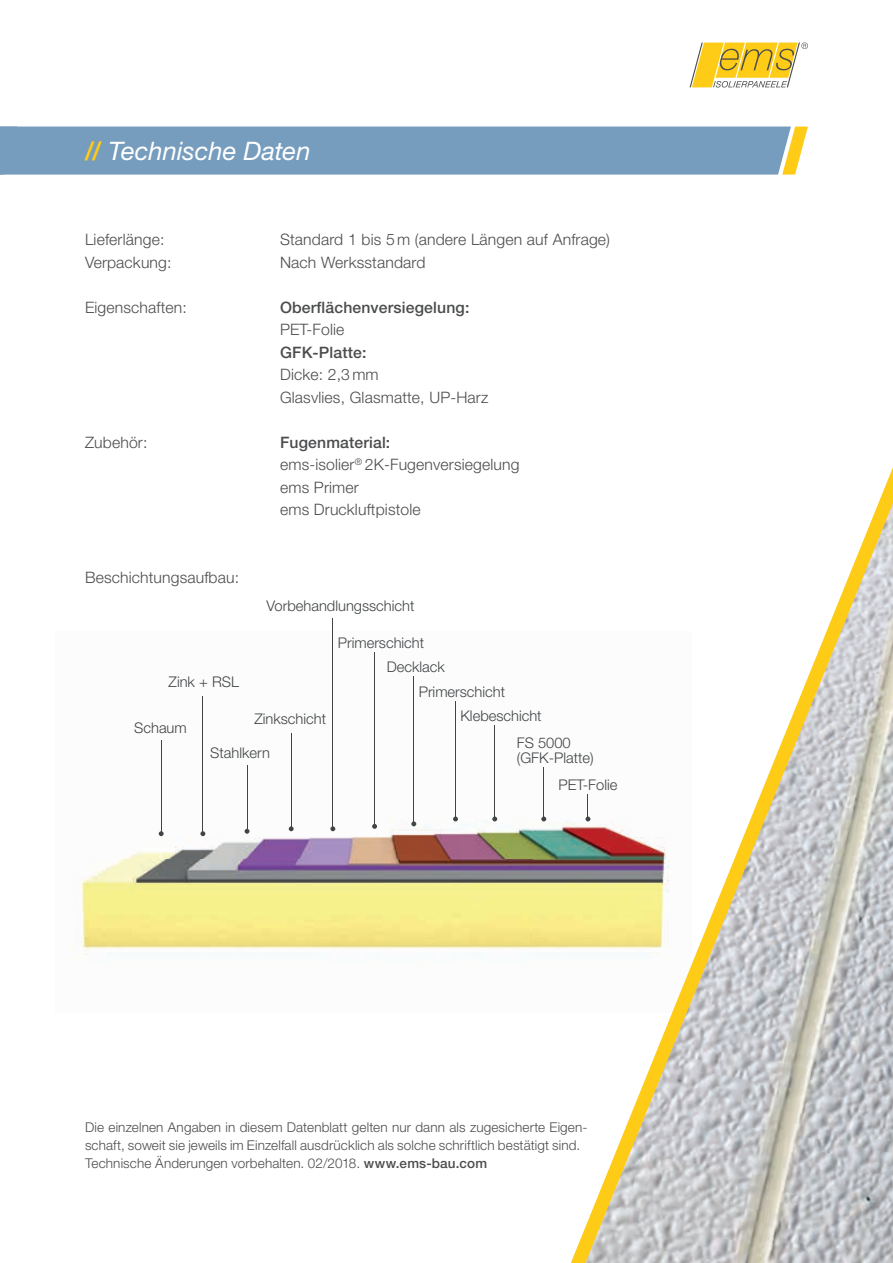
<style>
.page{position:relative;width:893px;height:1263px;background:#fff}
.page>*{position:absolute;margin:0;border:0;box-sizing:border-box;transform-origin:0 0}
.t1{font:italic 25.5px "Helvetica Neue LT Pro";color:#fff}
.t2{font:300 15.75px/22.5px "Helvetica Neue LT Pro";letter-spacing:.01em;color:#4b4c4d}
.t3{font:500 15.75px "Helvetica Neue LT Pro";letter-spacing:.01em;color:#4b4c4d}
.t4{font:300 14.7px/24.6px "Helvetica Neue LT Pro";color:#414446}
.t5{font:300 13.5px/18px "Helvetica Neue LT Pro";letter-spacing:.01em;color:#4b4c4d}
.s1{font-weight:500;font-style:normal;color:#fecb17}
.s2{font-weight:500}
</style>
<div class="page">
<img style="left:71px;top:632px;width:482px;height:319px">
<svg style="left:159px;top:831px;width:5px;height:5px"></svg>
<svg style="left:200px;top:831px;width:5px;height:5px"></svg>
<svg style="left:245px;top:829px;width:4px;height:5px"></svg>
<svg style="left:289px;top:826px;width:5px;height:5px"></svg>
<svg style="left:330px;top:826px;width:5px;height:5px"></svg>
<svg style="left:372px;top:824px;width:5px;height:5px"></svg>
<hr style="left:161px;top:740px;width:1px;height:94px;background:#414446">
<hr style="left:203px;top:696px;width:1px;height:138px;background:#414446">
<svg style="left:411px;top:821px;width:5px;height:5px"></svg>
<svg style="left:453px;top:816px;width:5px;height:5px"></svg>
<svg style="left:492px;top:816px;width:5px;height:5px"></svg>
<svg style="left:541px;top:816px;width:5px;height:5px"></svg>
<hr style="left:247px;top:765px;width:1px;height:66px;background:#414446">
<hr style="left:291px;top:733px;width:1px;height:96px;background:#414446">
<hr style="left:333px;top:618px;width:1px;height:211px;background:#414446">
<hr style="left:374px;top:652px;width:1px;height:174px;background:#414446">
<hr style="left:413px;top:677px;width:1px;height:147px;background:#414446">
<hr style="left:455px;top:701px;width:1px;height:118px;background:#414446">
<hr style="left:543px;top:767px;width:1px;height:52px;background:#414446">
<hr style="left:494px;top:726px;width:1px;height:93px;background:#414446">
<div style="left:0;top:127px;width:808px;height:48px;background:#769cbe"></div>
<svg style="left:690px;top:43px;width:118px;height:45px"></svg>
<svg style="left:553px;top:168px;width:340px;height:1095px"></svg>
<h1 class="t1" style="left:85px;top:135px;width:227px"><span class="s1">//</span> Technische Daten</h1>
<p class="t2" style="left:85px;top:228px;width:81px">Lieferlänge:</p>
<p class="t2" style="left:280px;top:228px;width:332px">Standard 1 bis 5 m (andere Längen auf Anfrage)</p>
<p class="t2" style="left:85px;top:250px;width:88px">Verpackung:</p>
<p class="t2" style="left:280px;top:250px;width:147px">Nach Werksstandard</p>
<p class="t2" style="left:85px;top:295px;width:103px">Eigenschaften:</p>
<p class="t3" style="left:280px;top:298px;width:191px">Oberflächenversiegelung:</p>
<p class="t2" style="left:280px;top:318px;width:66px">PET-Folie</p>
<p class="t3" style="left:280px;top:343px;width:88px">GFK-Platte:</p>
<p class="t2" style="left:280px;top:363px;width:210px">Dicke: 2,3 mm<br>Glasvlies, Glasmatte, UP-Harz</p>
<p class="t2" style="left:85px;top:430px;width:64px">Zubehör:</p>
<p class="t2" style="left:280px;top:430px;width:241px"><span class="s2">Fugenmaterial:<br></span>ems-isolier<sup>®</sup> 2K-Fugenversiegelung ems Primer<br>ems Druckluftpistole</p>
<p class="t2" style="left:85px;top:565px;width:156px">Beschichtungsaufbau:</p>
<p class="t4" style="left:267px;top:593px;width:149px">Vorbehandlungsschicht</p>
<p class="t4" style="left:338px;top:630px;width:88px">Primerschicht</p>
<p class="t4" style="left:387px;top:654px;width:60px">Decklack</p>
<p class="t4" style="left:169px;top:669px;width:72px">Zink + RSL</p>
<p class="t4" style="left:134px;top:716px;width:54px">Schaum</p>
<p class="t4" style="left:254px;top:706px;width:73px">Zinkschicht</p>
<p class="t4" style="left:210px;top:740px;width:61px">Stahlkern</p>
<p class="t4" style="left:460px;top:679px;width:83px;text-indent:-42px">Primerschicht<br>Klebeschicht</p>
<p class="t4" style="left:517px;top:735px;width:78px;line-height:14.7px">FS 5000 (GFK-Platte)</p>
<p class="t4" style="left:559px;top:772px;width:60px">PET-Folie</p>
<p class="t5" style="left:85px;top:1117px;width:504px">Die einzelnen Angaben in diesem Datenblatt gelten nur dann als zugesicherte Eigen&shy;schaft, soweit sie jeweils im Einzelfall ausdrücklich als solche schriftlich bestätigt sind.<br>Technische Änderungen vorbehalten. 02/2018. <span class="s2">www.ems-bau.com</span></p>
</div>
